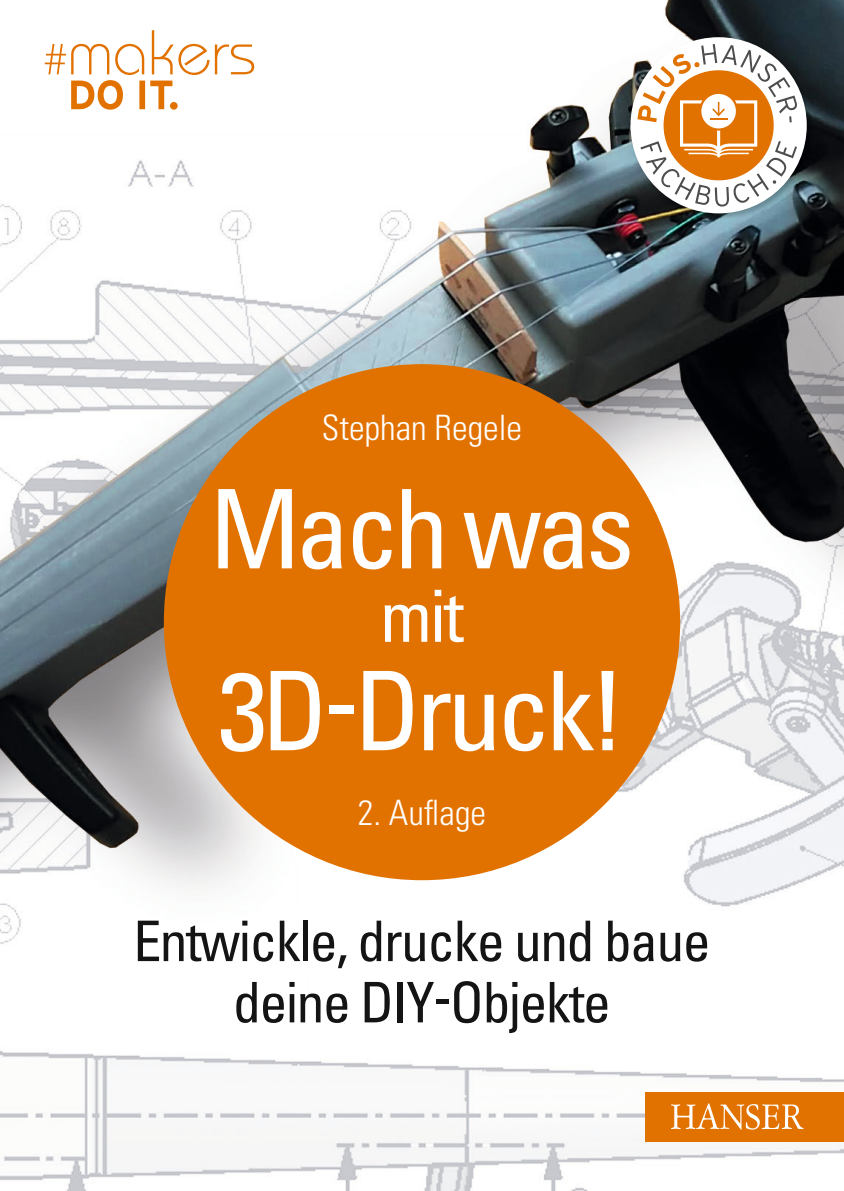
<style>
.page{position:relative;width:844px;height:1191px;background:#fff}
.page>*{position:absolute;margin:0;border:0;box-sizing:border-box;transform-origin:0 0}
.t1{font:condensed 109.73px "Univers LT Std";letter-spacing:-.05em;color:#fff}
.t2{font:condensed 72.1px "Univers LT Std";color:#fff}
.t3{font:condensed 56px/61.2px "Univers LT Std";letter-spacing:-.03em;color:#131413;text-align:center}
.t4{font:300 condensed 35px "Univers LT Std";color:#fff}
</style>
<div class="page">
<img style="left:0;top:0;width:843px;height:1191px">
<div style="left:164px;top:364px;width:516px;height:516px;background:#e27200;border-radius:50%"></div>
<img style="left:0;top:0;width:1px;height:306px">
<svg style="left:45px;top:30px;width:209px;height:80px"></svg>
<div style="left:645px;top:1091px;width:198px;height:50px;background:#e27200"></div>
<svg style="left:671px;top:1103px;width:132px;height:26px"></svg>
<img style="left:628px;top:36px;width:186px;height:185px">
<div style="left:630px;top:37px;width:176px;height:176px;background:#fff;border-radius:50%"></div>
<svg style="left:637px;top:44px;width:160px;height:163px"></svg>
<p class="t4" style="left:322px;top:406px;width:202px">Stephan Regele</p>
<h1 class="t1" style="left:209px;top:460px;width:426px">Mach was</h1>
<p class="t2" style="left:380px;top:570px;width:85px">mit</p>
<h1 class="t1" style="left:218px;top:641px;width:409px">3D-Druck!</h1>
<p class="t4" style="left:358px;top:791px;width:130px">2. Auflage</p>
<p class="t3" style="left:133px;top:909px;width:578px">Entwickle, drucke und baue deine DIY-Objekte</p>
</div>
